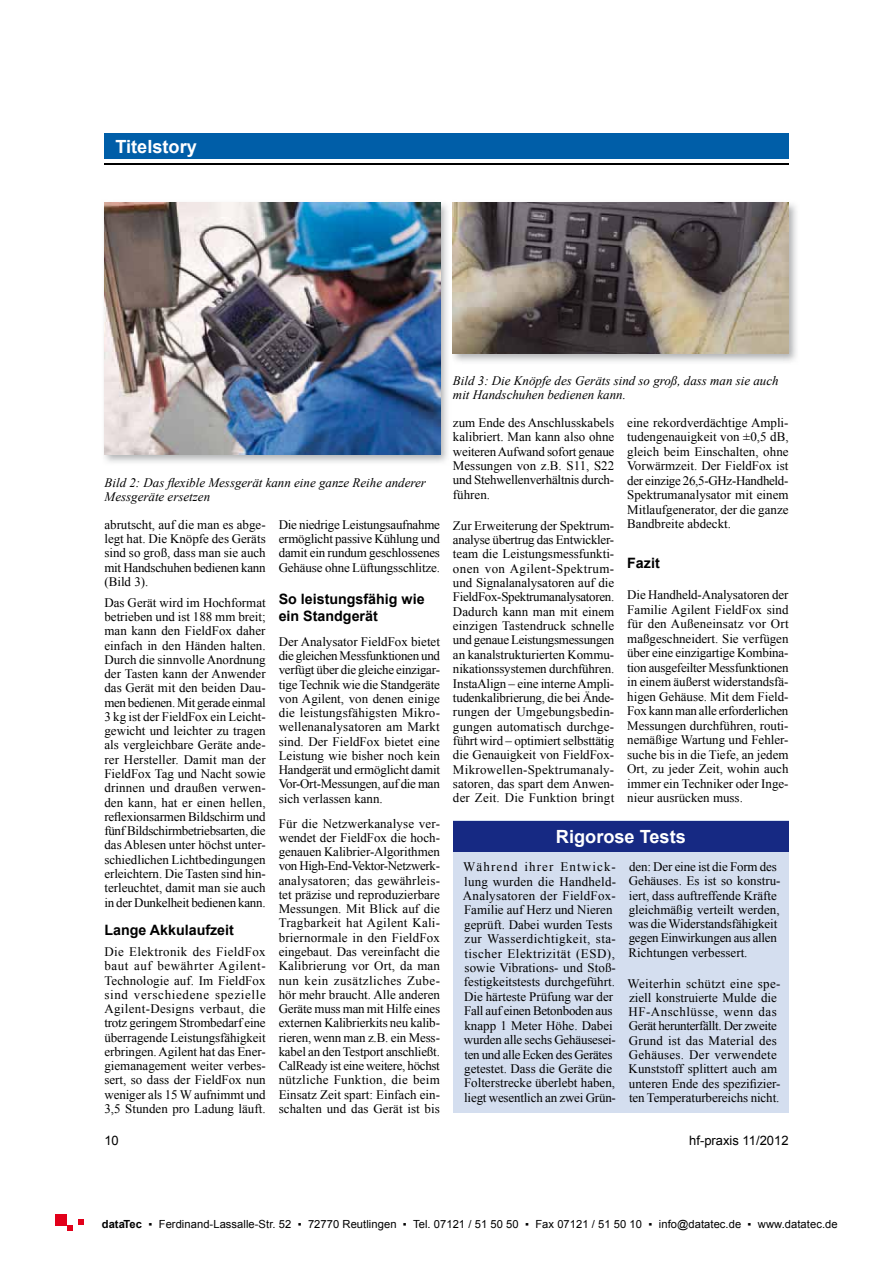
<style>
.page{position:relative;width:893px;height:1263px;background:#fff}
.page>*{position:absolute;margin:0;border:0;box-sizing:border-box;transform-origin:0 0}
.t1{font:700 18.15px "Arial";color:#fff}
.t2{font:700 14.25px/16.8px "Arial";color:#000}
.t3{font:12.9px/14.2px "Times New Roman";color:#000;text-align:justify}
.t4{font:italic 12.9px/14.2px "Times New Roman";color:#000}
.t5{font:12.9px "Arial";color:#000}
.t6{font:11.25px "Arial";letter-spacing:.005em;color:#000}
.s1{font-weight:700}
</style>
<div class="page">
<div style="left:55px;top:1214px;width:12px;height:11px;background:#e2001a"></div>
<svg style="left:67px;top:1219px;width:17px;height:12px"></svg>
<hr style="left:104px;top:164px;width:685px;height:1px;background:#000">
<div style="left:104px;top:134px;width:685px;height:25px;background:#005ea8"></div>
<img style="left:104px;top:202px;width:344px;height:261px">
<img style="left:105px;top:203px;width:335px;height:252px">
<img style="left:452px;top:202px;width:345px;height:160px">
<img style="left:453px;top:203px;width:336px;height:151px">
<div style="left:453px;top:821px;width:336px;height:292px;background:#d4deef"></div>
<div style="left:453px;top:821px;width:336px;height:30px;background:#162983"></div>
<h1 class="t1" style="left:115px;top:134px;width:83px">Titelstory</h1>
<p class="t4" style="left:105px;top:475px;width:323px">Bild 2: Das flexible Messgerät kann eine ganze Reihe anderer<br>Messgeräte ersetzen</p>
<p class="t3" style="left:104px;top:517px;width:163px">abrutscht, auf die man es abge&shy;legt hat. Die Knöpfe des Geräts sind so groß, dass man sie auch mit Handschuhen bedienen kann (Bild 3).</p>
<p class="t3" style="left:104px;top:595px;width:163px">Das Gerät wird im Hochformat betrieben und ist 188 mm breit; man kann den FieldFox daher einfach in den Händen halten.<br>Durch die sinnvolle Anordnung der Tasten kann der Anwender das Gerät mit den beiden Dau&shy;men bedienen. Mit gerade einmal 3 kg ist der FieldFox ein Leicht&shy;gewicht und leichter zu tragen als vergleichbare Geräte ande&shy;rer Hersteller. Damit man der FieldFox Tag und Nacht sowie drinnen und draußen verwen&shy;den kann, hat er einen hellen, reflexionsarmen Bildschirm und fünf Bildschirmbetriebsarten, die das Ablesen unter höchst unter&shy;schiedlichen Lichtbedingungen erleichtern. Die Tasten sind hin&shy;terleuchtet, damit man sie auch in der Dunkelheit bedienen kann.</p>
<p class="t2" style="left:104px;top:922px;width:131px">Lange Akkulaufzeit</p>
<p class="t3" style="left:104px;top:944px;width:163px">Die Elektronik des FieldFox baut auf bewährter Agilent-Technologie auf. Im FieldFox sind verschiedene spezielle Agilent-Designs verbaut, die trotz geringem Strombedarf eine überragende Leistungsfähigkeit erbringen. Agilent hat das Ener&shy;giemanagement weiter verbes&shy;sert, so dass der FieldFox nun weniger als 15 W aufnimmt und 3,5 Stunden pro Ladung läuft.</p>
<p class="t3" style="left:279px;top:517px;width:163px">Die niedrige Leistungsaufnahme ermöglicht passive Kühlung und damit ein rundum geschlossenes Gehäuse ohne Lüftungsschlitze.</p>
<p class="t2" style="left:279px;top:591px;width:147px">So leistungsfähig wie ein Standgerät</p>
<p class="t3" style="left:279px;top:634px;width:163px">Der Analysator FieldFox bietet die gleichen Messfunktionen und verfügt über die gleiche einzigar&shy;tige Technik wie die Standgeräte von Agilent, von denen einige die leistungsfähigsten Mikro&shy;wellenanalysatoren am Markt sind. Der FieldFox bietet eine Leistung wie bisher noch kein Handgerät und ermöglicht damit Vor-Ort-Messungen, auf die man sich verlassen kann.</p>
<p class="t3" style="left:279px;top:816px;width:163px">Für die Netzwerkanalyse ver&shy;wendet der FieldFox die hoch&shy;genauen Kalibrier-Algorithmen von High-End-Vektor-Netzwerk&shy;analysatoren; das gewährleis&shy;tet präzise und reproduzierbare Messungen. Mit Blick auf die Tragbarkeit hat Agilent Kali&shy;briernormale in den FieldFox eingebaut. Das vereinfacht die Kalibrierung vor Ort, da man nun kein zusätzliches Zube&shy;hör mehr braucht. Alle anderen Geräte muss man mit Hilfe eines externen Kalibrierkits neu kalib&shy;rieren, wenn man z.B. ein Mess&shy;kabel an den Testport anschließt.<br>CalReady ist eine weitere, höchst nützliche Funktion, die beim Einsatz Zeit spart: Einfach ein&shy;schalten und das Gerät ist bis</p>
<p class="t4" style="left:453px;top:373px;width:327px">Bild 3: Die Knöpfe des Geräts sind so groß, dass man sie auch mit Handschuhen bedienen kann.</p>
<p class="t3" style="left:453px;top:415px;width:163px">zum Ende des Anschlusskabels kalibriert. Man kann also ohne weiteren Aufwand sofort genaue Messungen von z.B. S11, S22 und Stehwellenverhältnis durch&shy;führen.</p>
<p class="t3" style="left:453px;top:518px;width:163px">Zur Erweiterung der Spektrum&shy;analyse übertrug das Entwickler&shy;team die Leistungsmessfunkti&shy;onen von Agilent-Spektrum&shy;und Signalanalysatoren auf die FieldFox-Spektrumanalysatoren.<br>Dadurch kann man mit einem einzigen Tastendruck schnelle und genaue Leistungsmessungen an kanalstrukturierten Kommu&shy;nikationssystemen durchführen.<br>InstaAlign – eine interne Ampli&shy;tudenkalibrierung, die bei Ände&shy;rungen der Umgebungsbedin&shy;gungen automatisch durchge&shy;führt wird – optimiert selbsttätig die Genauigkeit von FieldFox-Mikrowellen-Spektrumanaly&shy;satoren, das spart dem Anwen&shy;der Zeit. Die Funktion bringt</p>
<p class="t3" style="left:627px;top:415px;width:163px">eine rekordverdächtige Ampli&shy;tudengenauigkeit von ±0,5 dB, gleich beim Einschalten, ohne Vorwärmzeit. Der FieldFox ist der einzige 26,5-GHz-Handheld-Spektrumanalysator mit einem Mitlaufgenerator, der die ganze Bandbreite abdeckt.</p>
<p class="t2" style="left:627px;top:555px;width:34px">Fazit</p>
<p class="t3" style="left:627px;top:587px;width:163px">Die Handheld-Analysatoren der Familie Agilent FieldFox sind für den Außeneinsatz vor Ort maßgeschneidert. Sie verfügen über eine einzigartige Kombina&shy;tion ausgefeilter Messfunktionen in einem äußerst widerstandsfä&shy;higen Gehäuse. Mit dem Field-Fox kann man alle erforderlichen Messungen durchführen, routi&shy;nemäßige Wartung und Fehler&shy;suche bis in die Tiefe, an jedem Ort, zu jeder Zeit, wohin auch immer ein Techniker oder Inge&shy;nieur ausrücken muss.</p>
<h1 class="t1" style="left:556px;top:824px;width:131px">Rigorose Tests</h1>
<p class="t3" style="left:463px;top:859px;width:155px;text-align:left">Während ihrer Entwick&shy;lung wurden die Handheld-<br>Analysatoren der FieldFox-<br>Familie auf Herz und Nieren geprüft. Dabei wurden Tests zur Wasserdichtigkeit, sta&shy;tischer Elektrizität (ESD), sowie Vibrations- und Stoß&shy;festigkeitstests durchgeführt.<br>Die härteste Prüfung war der<br>Fall auf einen Betonboden aus knapp 1 Meter Höhe. Dabei wurden alle sechs Gehäusesei&shy;ten und alle Ecken des Gerätes getestet. Dass die Geräte die<br>Folterstrecke überlebt haben, liegt wesentlich an zwei Grün-</p>
<p class="t3" style="left:628px;top:859px;width:154px;text-align:left">den: Der eine ist die Form des<br>Gehäuses. Es ist so konstru&shy;iert, dass auftreffende Kräfte gleichmäßig verteilt werden, was die Widerstandsfähigkeit gegen Einwirkungen aus allen<br>Richtungen verbessert.</p>
<p class="t3" style="left:628px;top:976px;width:154px;text-align:left">Weiterhin schützt eine spe&shy;ziell konstruierte Mulde die<br>HF-Anschlüsse, wenn das<br>Gerät herunterfällt. Der zweite<br>Grund ist das Material des<br>Gehäuses. Der verwendete<br>Kunststoff splittert auch am unteren Ende des spezifizier&shy;ten Temperaturbereichs nicht.</p>
<p class="t5" style="left:104px;top:1132px;width:16px">10</p>
<p class="t5" style="left:689px;top:1132px;width:101px">hf-praxis 11/2012</p>
<p class="t6" style="left:102px;top:1216px;width:737px"><span class="s1">dataTec</span> ▪ Ferdinand-Lassalle-Str. 52 ▪ 72770 Reutlingen ▪ Tel. 07121 / 51 50 50 ▪ Fax 07121 / 51 50 10 ▪ info@datatec.de ▪ www.datatec.de</p>
</div>
